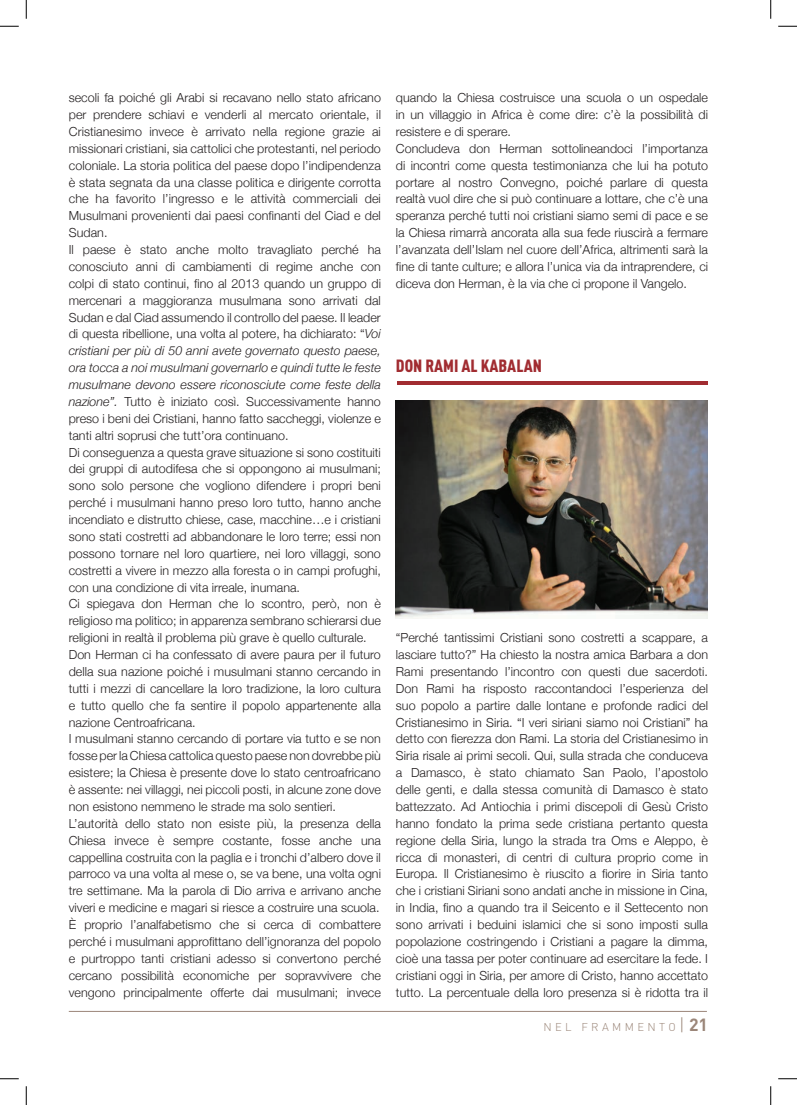
<style>
.page{position:relative;width:797px;height:1105px;background:#fff}
.page>*{position:absolute;margin:0;border:0;box-sizing:border-box;transform-origin:0 0}
.t1{font:900 17.5px "DIN Cond";color:#a12c31}
.t2{font:300 12.5px/16.9px "Helvetica Neue";color:#231f20}
.t3{font:300 11.25px "DIN";letter-spacing:.3em;color:#9b8679}
.s1{font-style:italic}
.s2{font-size:17.5px}
.s3{font-weight:700;font-size:17.5px}
</style>
<div class="page">
<hr style="left:69px;top:1011px;width:638px;height:1px;background:#9b8679">
<hr style="left:397px;top:381px;width:310px;height:4px;background:#a12c31">
<img style="left:396px;top:400px;width:311px;height:218px">
<svg style="left:0;top:25px;width:19px;height:2px"></svg>
<svg style="left:778px;top:25px;width:19px;height:2px"></svg>
<svg style="left:0;top:1078px;width:19px;height:1px"></svg>
<svg style="left:778px;top:1078px;width:19px;height:1px"></svg>
<svg style="left:25px;top:0;width:2px;height:19px"></svg>
<svg style="left:25px;top:1086px;width:2px;height:19px"></svg>
<svg style="left:770px;top:0;width:1px;height:19px"></svg>
<svg style="left:770px;top:1086px;width:1px;height:19px"></svg>
<p class="t2" style="left:69px;top:89px;width:314px">secoli fa poiché gli Arabi si recavano nello stato africano per prendere schiavi e venderli al mercato orientale, il Cristianesimo invece è arrivato nella regione grazie ai missionari cristiani, sia cattolici che protestanti, nel periodo coloniale. La storia politica del paese dopo l’indipendenza è stata segnata da una classe politica e dirigente corrotta che ha favorito l’ingresso e le attività commerciali dei Musulmani provenienti dai paesi confinanti del Ciad e del Sudan.<br>Il paese è stato anche molto travagliato perché ha conosciuto anni di cambiamenti di regime anche con colpi di stato continui, fino al 2013 quando un gruppo di mercenari a maggioranza musulmana sono arrivati dal Sudan e dal Ciad assumendo il controllo del paese. Il leader di questa ribellione, una volta al potere, ha dichiarato: “<span class="s1">Voi cristiani per più di 50 anni avete governato questo paese, ora tocca a noi musulmani governarlo e quindi tutte le feste musulmane devono essere riconosciute come feste della nazione”.</span> Tutto è iniziato così. Successivamente hanno preso i beni dei Cristiani, hanno fatto saccheggi, violenze e tanti altri soprusi che tutt’ora continuano.<br>Di conseguenza a questa grave situazione si sono costituiti dei gruppi di autodifesa che si oppongono ai musulmani; sono solo persone che vogliono difendere i propri beni perché i musulmani hanno preso loro tutto, hanno anche incendiato e distrutto chiese, case, macchine…e i cristiani sono stati costretti ad abbandonare le loro terre; essi non possono tornare nel loro quartiere, nei loro villaggi, sono costretti a vivere in mezzo alla foresta o in campi profughi, con una condizione di vita irreale, inumana.<br>Ci spiegava don Herman che lo scontro, però, non è religioso ma politico; in apparenza sembrano schierarsi due religioni in realtà il problema più grave è quello culturale.<br>Don Herman ci ha confessato di avere paura per il futuro della sua nazione poiché i musulmani stanno cercando in tutti i mezzi di cancellare la loro tradizione, la loro cultura e tutto quello che fa sentire il popolo appartenente alla nazione Centroafricana.<br>I musulmani stanno cercando di portare via tutto e se non fosse per la Chiesa cattolica questo paese non dovrebbe più esistere; la Chiesa è presente dove lo stato centroafricano è assente: nei villaggi, nei piccoli posti, in alcune zone dove non esistono nemmeno le strade ma solo sentieri.<br>L’autorità dello stato non esiste più, la presenza della Chiesa invece è sempre costante, fosse anche una cappellina costruita con la paglia e i tronchi d’albero dove il parroco va una volta al mese o, se va bene, una volta ogni tre settimane. Ma la parola di Dio arriva e arrivano anche viveri e medicine e magari si riesce a costruire una scuola.<br>È proprio l’analfabetismo che si cerca di combattere perché i musulmani approfittano dell’ignoranza del popolo e purtroppo tanti cristiani adesso si convertono perché cercano possibilità economiche per sopravvivere che vengono principalmente offerte dai musulmani; invece</p>
<p class="t2" style="left:396px;top:89px;width:314px">quando la Chiesa costruisce una scuola o un ospedale in un villaggio in Africa è come dire: c’è la possibilità di resistere e di sperare.<br>Concludeva don Herman sottolineandoci l’importanza di incontri come questa testimonianza che lui ha potuto portare al nostro Convegno, poiché parlare di questa realtà vuol dire che si può continuare a lottare, che c’è una speranza perché tutti noi cristiani siamo semi di pace e se la Chiesa rimarrà ancorata alla sua fede riuscirà a fermare l’avanzata dell’Islam nel cuore dell’Africa, altrimenti sarà la fine di tante culture; e allora l’unica via da intraprendere, ci diceva don Herman, è la via che ci propone il Vangelo.</p>
<h1 class="t1" style="left:396px;top:355px;width:146px">DON RAMI AL KABALAN</h1>
<p class="t2" style="left:396px;top:629px;width:314px;text-align:justify">“Perché tantissimi Cristiani sono costretti a scappare, a lasciare tutto?” Ha chiesto la nostra amica Barbara a don Rami presentando l’incontro con questi due sacerdoti.<br>Don Rami ha risposto raccontandoci l’esperienza del suo popolo a partire dalle lontane e profonde radici del Cristianesimo in Siria. “I veri siriani siamo noi Cristiani” ha detto con fierezza don Rami. La storia del Cristianesimo in Siria risale ai primi secoli. Qui, sulla strada che conduceva a Damasco, è stato chiamato San Paolo, l’apostolo delle genti, e dalla stessa comunità di Damasco è stato battezzato. Ad Antiochia i primi discepoli di Gesù Cristo hanno fondato la prima sede cristiana pertanto questa regione della Siria, lungo la strada tra Oms e Aleppo, è ricca di monasteri, di centri di cultura proprio come in Europa. Il Cristianesimo è riuscito a fiorire in Siria tanto che i cristiani Siriani sono andati anche in missione in Cina, in India, fino a quando tra il Seicento e il Settecento non sono arrivati i beduini islamici che si sono imposti sulla popolazione costringendo i Cristiani a pagare la dimma, cioè una tassa per poter continuare ad esercitare la fede. I cristiani oggi in Siria, per amore di Cristo, hanno accettato tutto. La percentuale della loro presenza si è ridotta tra il</p>
<p class="t3" style="left:543px;top:1020px;width:166px">NEL FRAMMENTO<span class="s2">|</span> <span class="s3">21</span></p>
</div>
